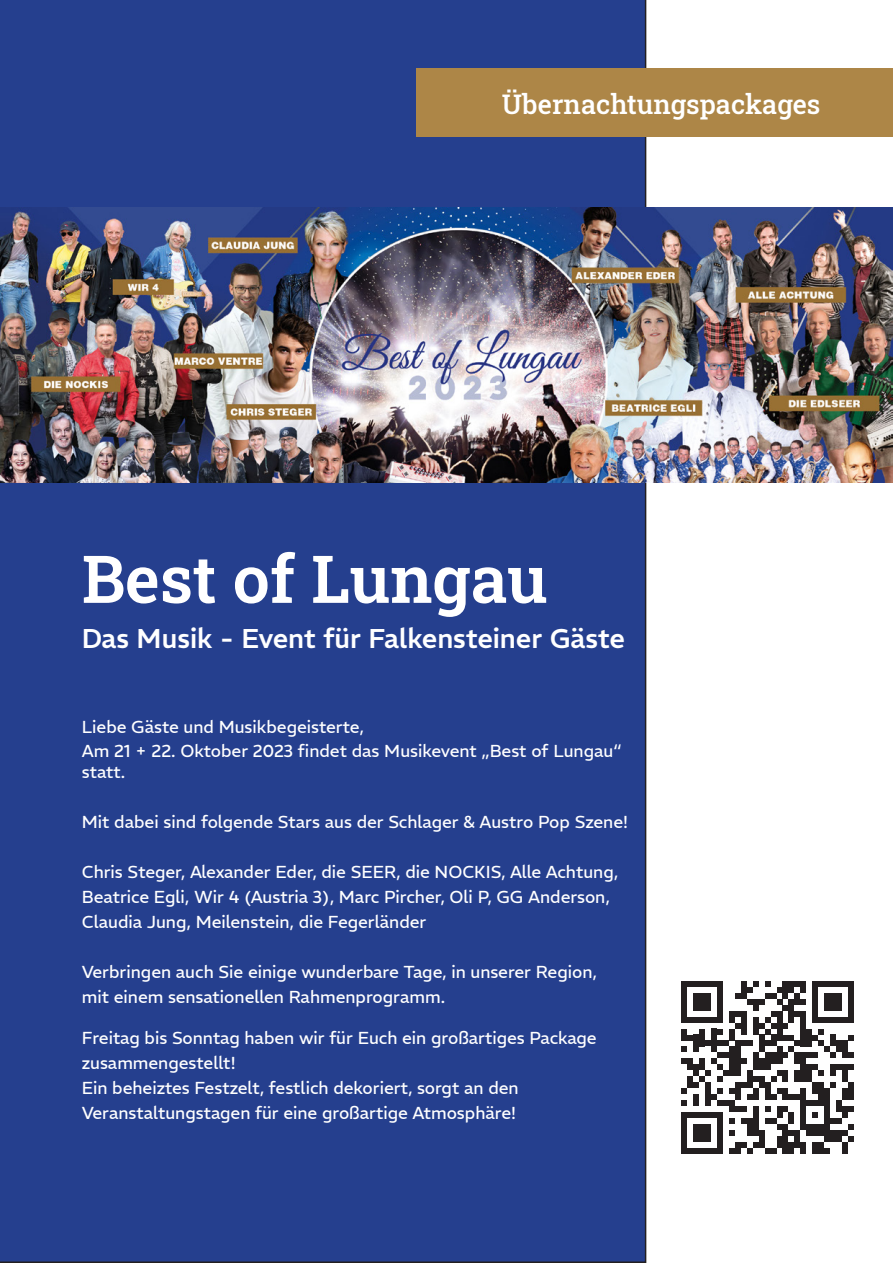
<style>
.page{position:relative;width:893px;height:1263px;background:#fff}
.page>*{position:absolute;margin:0;border:0;box-sizing:border-box;transform-origin:0 0}
.t1{font:600 66px "Roboto Slab";color:#fff}
.t2{font:500 27px "REM";color:#fff}
.t3{font:500 27px "Roboto Slab";color:#fff}
.t4{font:17.25px/20.7px "REM";color:#fff}
</style>
<div class="page">
<div style="left:0;top:0;width:646px;height:1263px;background:#253f8e"></div>
<img style="left:0;top:208px;width:893px;height:274px">
<div style="left:417px;top:68px;width:476px;height:68px;background:#ad8647"></div>
<svg style="left:681px;top:981px;width:173px;height:173px"></svg>
<p class="t3" style="left:502px;top:86px;width:320px">Übernachtungspackages</p>
<p class="t1" style="left:82px;top:534px;width:467px">Best of Lungau</p>
<p class="t2" style="left:82px;top:618px;width:545px">Das Musik - Event für Falkensteiner Gäste</p>
<p class="t4" style="left:82px;top:715px;width:284px">Liebe Gäste und Musikbegeisterte,</p>
<p class="t4" style="left:82px;top:740px;width:541px">Am 21 + 22. Oktober 2023 findet das Musikevent „Best of Lungau“ statt.</p>
<p class="t4" style="left:82px;top:810px;width:548px">Mit dabei sind folgende Stars aus der Schlager &amp; Austro Pop Szene!</p>
<p class="t4" style="left:82px;top:860px;width:538px">Chris Steger, Alexander Eder, die SEER, die NOCKIS, Alle Achtung,</p>
<p class="t4" style="left:82px;top:885px;width:529px">Beatrice Egli, Wir 4 (Austria 3), Marc Pircher, Oli P, GG Anderson,</p>
<p class="t4" style="left:82px;top:910px;width:346px">Claudia Jung, Meilenstein, die Fegerländer</p>
<p class="t4" style="left:82px;top:960px;width:517px">Verbringen auch Sie einige wunderbare Tage, in unserer Region,</p>
<p class="t4" style="left:82px;top:985px;width:365px">mit einem sensationellen Rahmenprogramm.</p>
<p class="t4" style="left:82px;top:1026px;width:516px">Freitag bis Sonntag haben wir für Euch ein großartiges Package</p>
<p class="t4" style="left:82px;top:1051px;width:155px">zusammengestellt!</p>
<p class="t4" style="left:82px;top:1076px;width:438px">Ein beheiztes Festzelt, festlich dekoriert, sorgt an den</p>
<p class="t4" style="left:82px;top:1101px;width:436px">Veranstaltungstagen für eine großartige Atmosphäre!</p>
</div>
